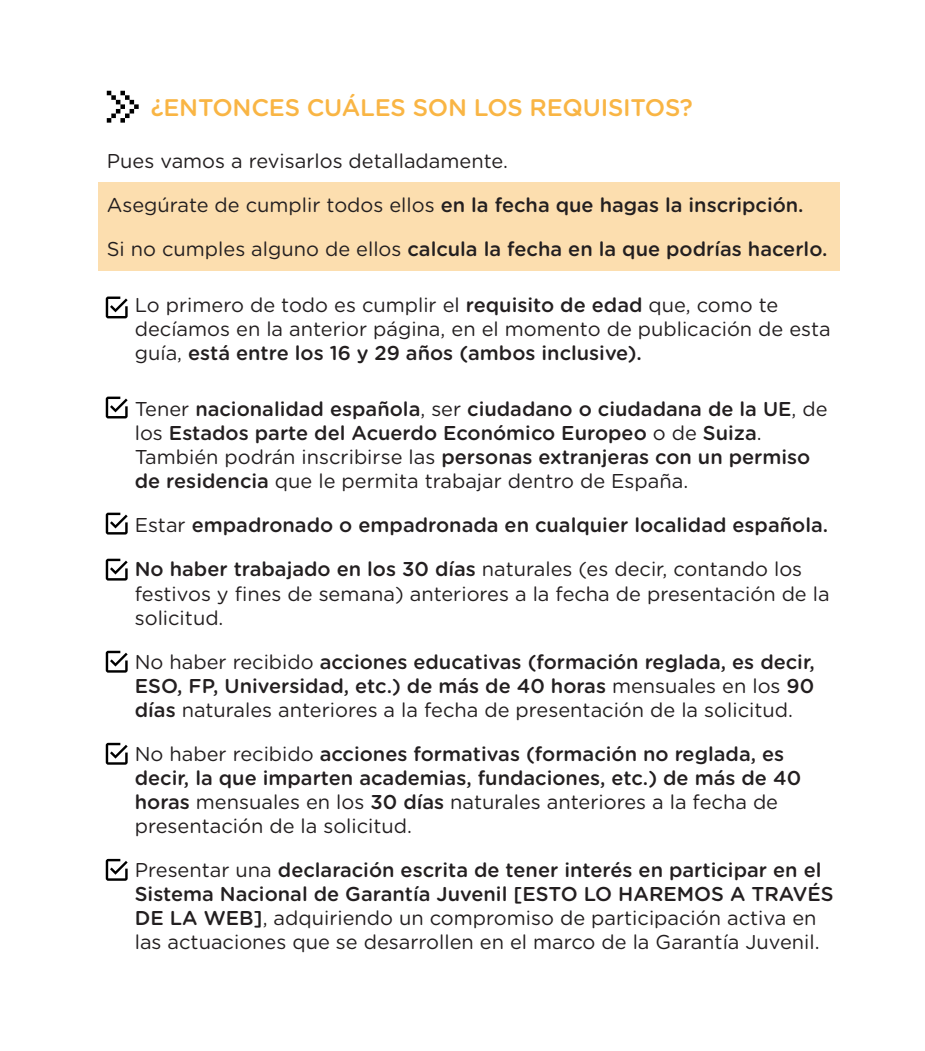
<style>
.page{position:relative;width:925px;height:1051px;background:#fff}
.page>*{position:absolute;margin:0;border:0;box-sizing:border-box;transform-origin:0 0}
.t1{font:500 24px "Gotham Rounded";letter-spacing:-.01em;color:#f9b544}
.t2{font:500 20px/24px "Gotham Rounded";color:#231f20}
.t3{font:20px/24px "Gotham Rounded";color:#231f20}
.s1{font-weight:400}
.s2{font-weight:500}
</style>
<div class="page">
<div style="left:98px;top:183px;width:741px;height:88px;background:#fcdeaf"></div>
<svg style="left:107px;top:91px;width:32px;height:32px"></svg>
<svg style="left:106px;top:296px;width:22px;height:22px"></svg>
<svg style="left:106px;top:396px;width:22px;height:22px"></svg>
<svg style="left:106px;top:512px;width:22px;height:22px"></svg>
<svg style="left:106px;top:558px;width:22px;height:22px"></svg>
<svg style="left:106px;top:650px;width:22px;height:22px"></svg>
<svg style="left:106px;top:742px;width:22px;height:22px"></svg>
<svg style="left:106px;top:858px;width:22px;height:22px"></svg>
<p class="t1" style="left:151px;top:91px;width:543px">¿ENTONCES CUÁLES SON LOS REQUISITOS?</p>
<p class="t3" style="left:107px;top:148px;width:402px">Pues vamos a revisarlos detalladamente.</p>
<p class="t2" style="left:107px;top:192px;width:698px"><span class="s1">Asegúrate de cumplir todos ellos</span> en la fecha que hagas la inscripción.</p>
<p class="t2" style="left:107px;top:236px;width:722px"><span class="s1">Si no cumples alguno de ellos</span> calcula la fecha en la que podrías hacerlo.</p>
<p class="t3" style="left:135px;top:292px;width:697px">Lo primero de todo es cumplir el <span class="s2">requisito de edad</span> que, como te decíamos en la anterior página, en el momento de publicación de esta guía, <span class="s2">está entre los 16 y 29 años (ambos inclusive).</span></p>
<p class="t2" style="left:135px;top:396px;width:694px"><span class="s1">Tener</span> nacionalidad española<span class="s1">, ser</span> ciudadano o ciudadana de la UE<span class="s1">, de los</span> Estados parte del Acuerdo Económico Europeo <span class="s1">o de</span> Suiza<span class="s1">.<br>También podrán inscribirse las</span> personas extranjeras con un permiso de residencia <span class="s1">que le permita trabajar dentro de España.</span></p>
<p class="t2" style="left:135px;top:512px;width:694px"><span class="s1">Estar</span> empadronado o empadronada en cualquier localidad española.</p>
<p class="t3" style="left:135px;top:556px;width:696px"><span class="s2">No haber trabajado en los 30 días</span> naturales (es decir, contando los festivos y fines de semana) anteriores a la fecha de presentación de la solicitud.</p>
<p class="t2" style="left:135px;top:648px;width:681px;text-align:justify"><span class="s1">No haber recibido</span> acciones educativas (formación reglada, es decir, ESO, FP, Universidad, etc.) de más de 40 horas <span class="s1">mensuales en los</span> 90 días <span class="s1">naturales anteriores a la fecha de presentación de la solicitud.</span></p>
<p class="t2" style="left:135px;top:740px;width:667px"><span class="s1">No haber recibido</span> acciones formativas (formación no reglada, es decir, la que imparten academias, fundaciones, etc.) de más de 40 horas <span class="s1">mensuales en los</span> 30 días <span class="s1">naturales anteriores a la fecha de presentación de la solicitud.</span></p>
<p class="t3" style="left:135px;top:856px;width:700px">Presentar una <span class="s2">declaración escrita de tener interés en participar en el Sistema Nacional de Garantía Juvenil [ESTO LO HAREMOS A TRAVÉS DE LA WEB]</span>, adquiriendo un compromiso de participación activa en las actuaciones que se desarrollen en el marco de la Garantía Juvenil.</p>
</div>
